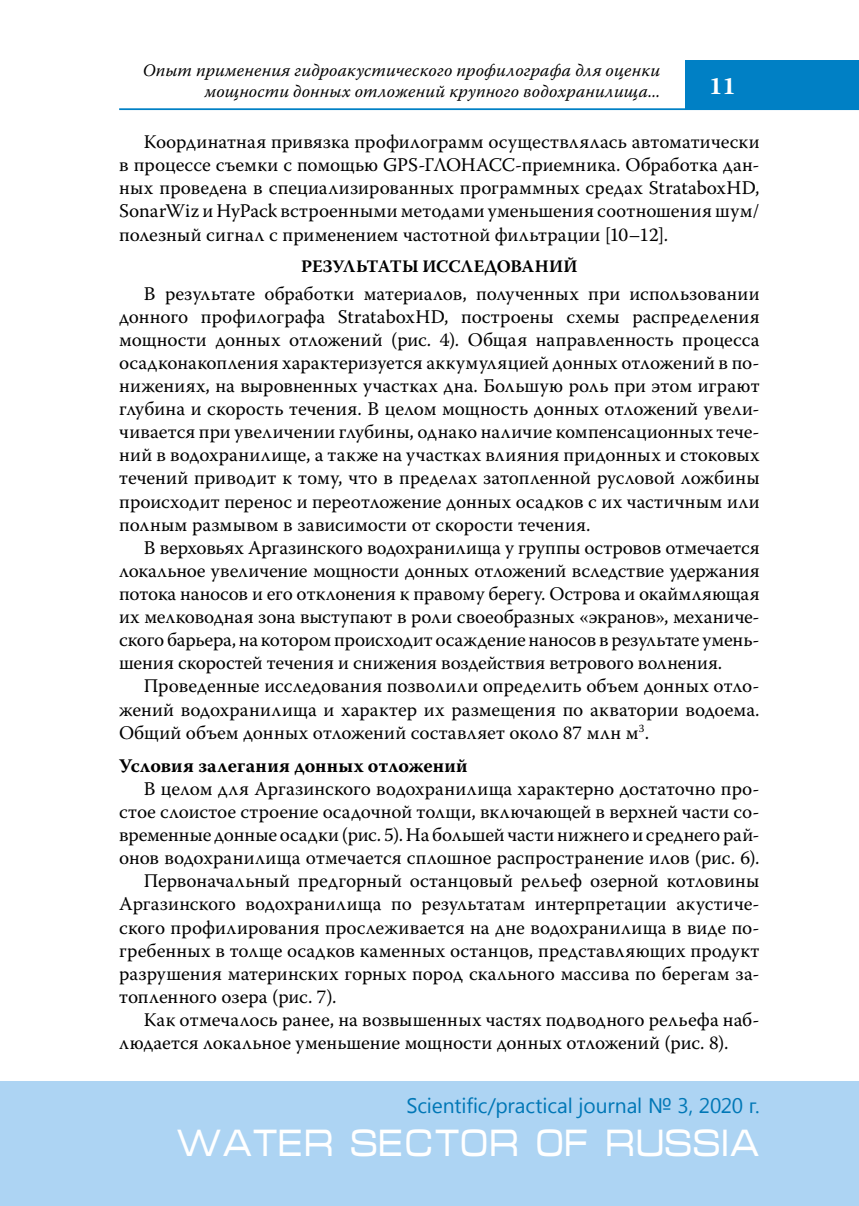
<style>
.page{position:relative;width:859px;height:1206px;background:#fff}
.page>*{position:absolute;margin:0;border:0;box-sizing:border-box;transform-origin:0 0}
.t1{font:38.5px "Micra C";color:#fff;scale:.83 1}
.t2{font:700 24.5px "Warnock Pro";color:#fff}
.t3{font:21px "Segoe UI";letter-spacing:-.005em;color:#0077b6}
.t4{font:19.25px/23.1px "Warnock Pro";color:#000;text-align:justify}
.t5{font:700 19.25px "Warnock Pro";letter-spacing:.005em;color:#000}
.t6{font:italic 17.5px/21px "Warnock Pro";letter-spacing:.005em;color:#000;text-align:right}
.t7{font:700 17.5px "Warnock Pro";letter-spacing:-.005em;color:#000}
</style>
<div class="page">
<hr style="left:119px;top:108px;width:739px;height:2px;background:#0080c5">
<div style="left:685px;top:60px;width:173px;height:50px;background:#0080c5"></div>
<div style="left:0;top:1081px;width:858px;height:124px;background:#add4f3"></div>
<p class="t6" style="left:143px;top:59px;width:519px">Опыт применения гидроакустического профилографа для оценки мощности донных отложений крупного водохранилища...</p>
<p class="t2" style="left:708px;top:71px;width:28px">11</p>
<p class="t4" style="left:119px;top:130px;width:641px;text-indent:25px">Координатная привязка профилограмм осуществлялась автоматически в процессе съемки с помощью GPS-ГЛОНАСС-приемника. Обработка дан&shy;ных проведена в специализированных программных средах StrataboxHD, SonarWiz и HyPack встроенными методами уменьшения соотношения шум/ полезный сигнал с применением частотной фильтрации [10–12].</p>
<p class="t7" style="left:301px;top:255px;width:276px">РЕЗУЛЬТАТЫ ИССЛЕДОВАНИЙ</p>
<p class="t4" style="left:119px;top:281px;width:642px;text-indent:25px">В результате обработки материалов, полученных при использовании донного профилографа StrataboxHD, построены схемы распределения мощности донных отложений (рис. 4). Общая направленность процесса осадконакопления характеризуется аккумуляцией донных отложений в по&shy;нижениях, на выровненных участках дна. Большую роль при этом играют глубина и скорость течения. В целом мощность донных отложений увели&shy;чивается при увеличении глубины, однако наличие компенсационных тече&shy;ний в водохранилище, а также на участках влияния придонных и стоковых течений приводит к тому, что в пределах затопленной русловой ложбины происходит перенос и переотложение донных осадков с их частичным или полным размывом в зависимости от скорости течения.</p>
<p class="t4" style="left:119px;top:535px;width:641px;text-indent:25px">В верховьях Аргазинского водохранилища у группы островов отмечается локальное увеличение мощности донных отложений вследствие удержания потока наносов и его отклонения к правому берегу. Острова и окаймляющая их мелководная зона выступают в роли своеобразных «экранов», механиче&shy;ского барьера, на котором происходит осаждение наносов в результате умень&shy;шения скоростей течения и снижения воздействия ветрового волнения.</p>
<p class="t4" style="left:119px;top:674px;width:641px;text-indent:25px">Проведенные исследования позволили определить объем донных отло&shy;жений водохранилища и характер их размещения по акватории водоема.<br>Общий объем донных отложений составляет около 87 млн м<sup>3</sup>.</p>
<p class="t5" style="left:119px;top:753px;width:350px">Условия залегания донных отложений</p>
<p class="t4" style="left:144px;top:776px;width:617px">В целом для Аргазинского водохранилища характерно достаточно про-</p>
<p class="t4" style="left:119px;top:799px;width:641px">стое слоистое строение осадочной толщи, включающей в верхней части со-</p>
<p class="t4" style="left:119px;top:822px;width:641px">временные донные осадки (рис. 5). На большей части нижнего и среднего рай-</p>
<p class="t4" style="left:119px;top:846px;width:641px">онов водохранилища отмечается сплошное распространение илов (рис. 6).</p>
<p class="t4" style="left:144px;top:869px;width:616px">Первоначальный предгорный останцовый рельеф озерной котловины</p>
<p class="t4" style="left:119px;top:892px;width:641px">Аргазинского водохранилища по результатам интерпретации акустиче-</p>
<p class="t4" style="left:119px;top:915px;width:641px">ского профилирования прослеживается на дне водохранилища в виде по-</p>
<p class="t4" style="left:119px;top:938px;width:641px">гребенных в толще осадков каменных останцов, представляющих продукт</p>
<p class="t4" style="left:119px;top:961px;width:641px">разрушения материнских горных пород скального массива по берегам за-</p>
<p class="t4" style="left:119px;top:984px;width:219px">топленного озера (рис. 7).</p>
<p class="t4" style="left:144px;top:1007px;width:615px">Как отмечалось ранее, на возвышенных частях подводного рельефа наб-</p>
<p class="t4" style="left:119px;top:1030px;width:610px">людается локальное уменьшение мощности донных отложений (рис. 8).</p>
<p class="t3" style="left:406px;top:1090px;width:354px">scientific/practical journal № 3, 2020 г.</p>
<h1 class="t1" style="left:175px;top:1126px;width:705px">WATER SECTOR OF RUSSIA</h1>
</div>
